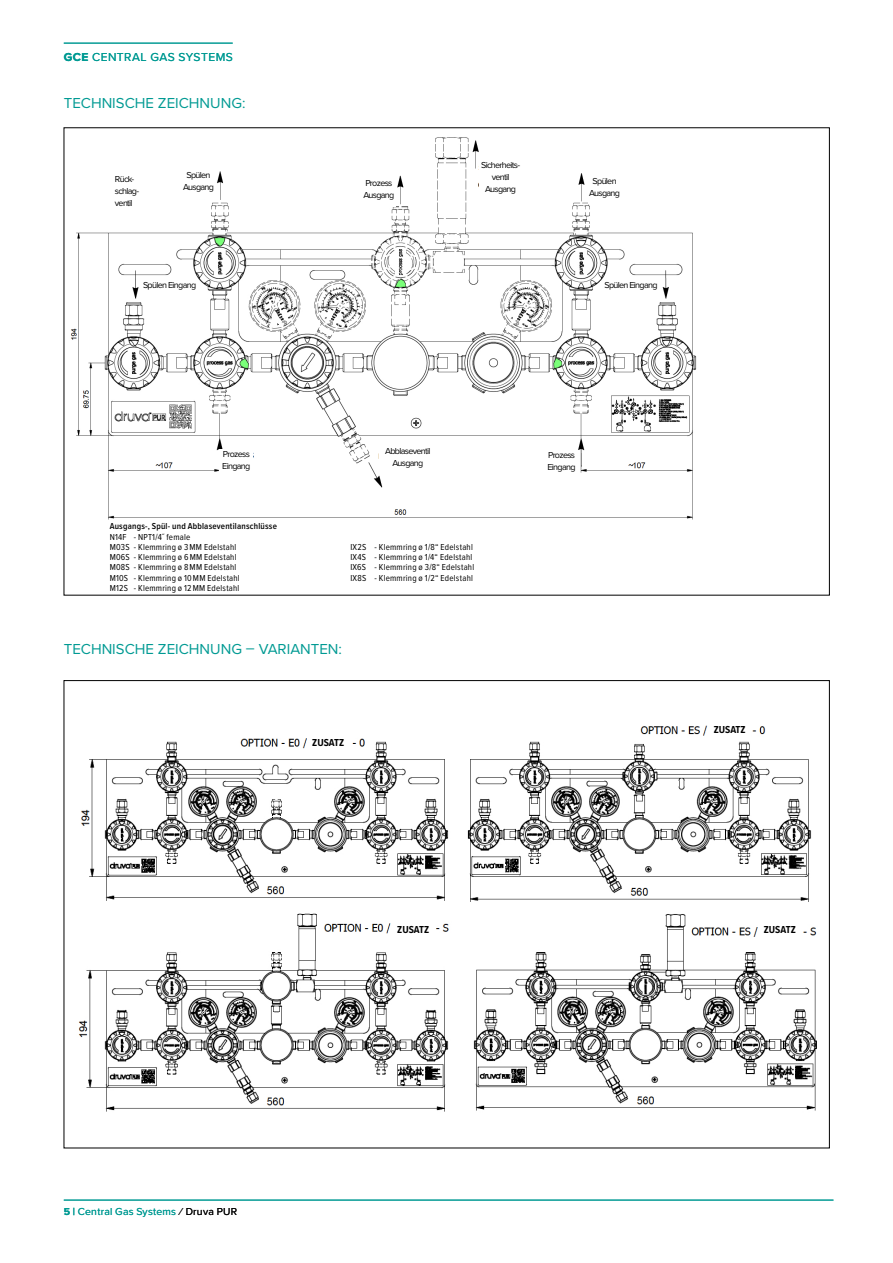
<style>
.page{position:relative;width:893px;height:1263px;background:#fff}
.page>*{position:absolute;margin:0;border:0;box-sizing:border-box;transform-origin:0 0}
.t1{font:15px "Proxima Nova";color:#009a93}
.t2{font:12px "Proxima Nova";letter-spacing:.04em;color:#009a93}
.t3{font:10.5px "Proxima Nova";letter-spacing:.025em;color:#009a93}
.t4{font:700 10.5px "Proxima Nova Cond";color:#000}
.t5{font:9px/10.4px "Proxima Nova Cond";letter-spacing:.025em;color:#000}
.t6{font:9px/12px "Proxima Nova";letter-spacing:-.075em;color:#000}
.t7{font:600 9px "Proxima Nova Cond";letter-spacing:.025em;color:#000}
.s1{font-weight:700}
.s2{color:#000}
</style>
<div class="page">
<img style="left:70px;top:137px;width:627px;height:383px">
<img style="left:78px;top:725px;width:739px;height:387px">
<hr style="left:64px;top:43px;width:169px;height:1px;background:#009a93">
<hr style="left:64px;top:1200px;width:769px;height:1px;background:#009a93">
<div style="left:115px;top:175px;width:34px;height:32px;background:#fff"></div>
<div style="left:379px;top:446px;width:58px;height:25px;background:#fff"></div>
<div style="left:544px;top:450px;width:35px;height:25px;background:#fff"></div>
<div style="left:600px;top:281px;width:62px;height:14px;background:#fff"></div>
<div style="left:141px;top:281px;width:58px;height:14px;background:#fff"></div>
<div style="left:219px;top:450px;width:34px;height:27px;background:#fff"></div>
<div style="left:362px;top:179px;width:34px;height:27px;background:#fff"></div>
<div style="left:588px;top:177px;width:34px;height:27px;background:#fff"></div>
<div style="left:182px;top:171px;width:34px;height:27px;background:#fff"></div>
<div style="left:479px;top:160px;width:43px;height:33px;background:#fff"></div>
<div style="left:307px;top:733px;width:43px;height:17px;background:#fff"></div>
<div style="left:392px;top:921px;width:43px;height:17px;background:#fff"></div>
<div style="left:759px;top:921px;width:42px;height:17px;background:#fff"></div>
<div style="left:708px;top:721px;width:43px;height:17px;background:#fff"></div>
<h2 class="t2" style="left:64px;top:48px;width:171px"><span class="s1">GCE</span> CENTRAL GAS SYSTEMS</h2>
<h1 class="t1" style="left:64px;top:92px;width:183px">TECHNISCHE ZEICHNUNG:</h1>
<p class="t6" style="left:115px;top:172px;width:26px">Rück&shy;schlag&shy;ventil</p>
<p class="t6" style="left:183px;top:169px;width:32px;text-align:center">Spülen<br>Ausgang</p>
<p class="t6" style="left:481px;top:158px;width:40px;text-align:center">Sicherheits&shy;ventil<br>Ausgang</p>
<p class="t6" style="left:363px;top:177px;width:32px">Prozess<br>Ausgang</p>
<p class="t6" style="left:589px;top:174px;width:32px;text-align:center">Spülen<br>Ausgang</p>
<p class="t6" style="left:143px;top:279px;width:55px">Spülen Eingang</p>
<p class="t6" style="left:604px;top:279px;width:55px">Spülen Eingang</p>
<p class="t6" style="left:222px;top:447px;width:30px">Prozess<br>Eingang</p>
<p class="t6" style="left:385px;top:444px;width:47px;text-align:center">Abblaseventil<br>Ausgang</p>
<p class="t6" style="left:547px;top:448px;width:30px">Prozess<br>Eingang</p>
<p class="t7" style="left:110px;top:520px;width:169px">Ausgangs-, Spül- und Abblaseventilanschlüsse</p>
<p class="t5" style="left:110px;top:531px;width:132px">N14F - NPT1/4˝ female<br>M03S - Klemmring ø 3 MM Edelstahl<br>M06S - Klemmring ø 6 MM Edelstahl<br>M08S - Klemmring ø 8 MM Edelstahl<br>M10S - Klemmring ø 10 MM Edelstahl<br>M12S - Klemmring ø 12 MM Edelstahl</p>
<p class="t5" style="left:350px;top:541px;width:125px">IX2S - Klemmring ø 1/8“ Edelstahl IX4S - Klemmring ø 1/4“ Edelstahl IX6S - Klemmring ø 3/8“ Edelstahl IX8S - Klemmring ø 1/2“ Edelstahl</p>
<h1 class="t1" style="left:64px;top:638px;width:280px">TECHNISCHE ZEICHNUNG – VARIANTEN:</h1>
<p class="t4" style="left:312px;top:735px;width:34px">ZUSATZ</p>
<p class="t4" style="left:714px;top:722px;width:34px">ZUSATZ</p>
<p class="t4" style="left:397px;top:922px;width:34px">ZUSATZ</p>
<p class="t4" style="left:764px;top:922px;width:34px">ZUSATZ</p>
<p class="t3" style="left:64px;top:1204px;width:175px"><span class="s1">5 |</span> Central Gas Systems <span class="s2">⁄ Druva PUR</span></p>
</div>
